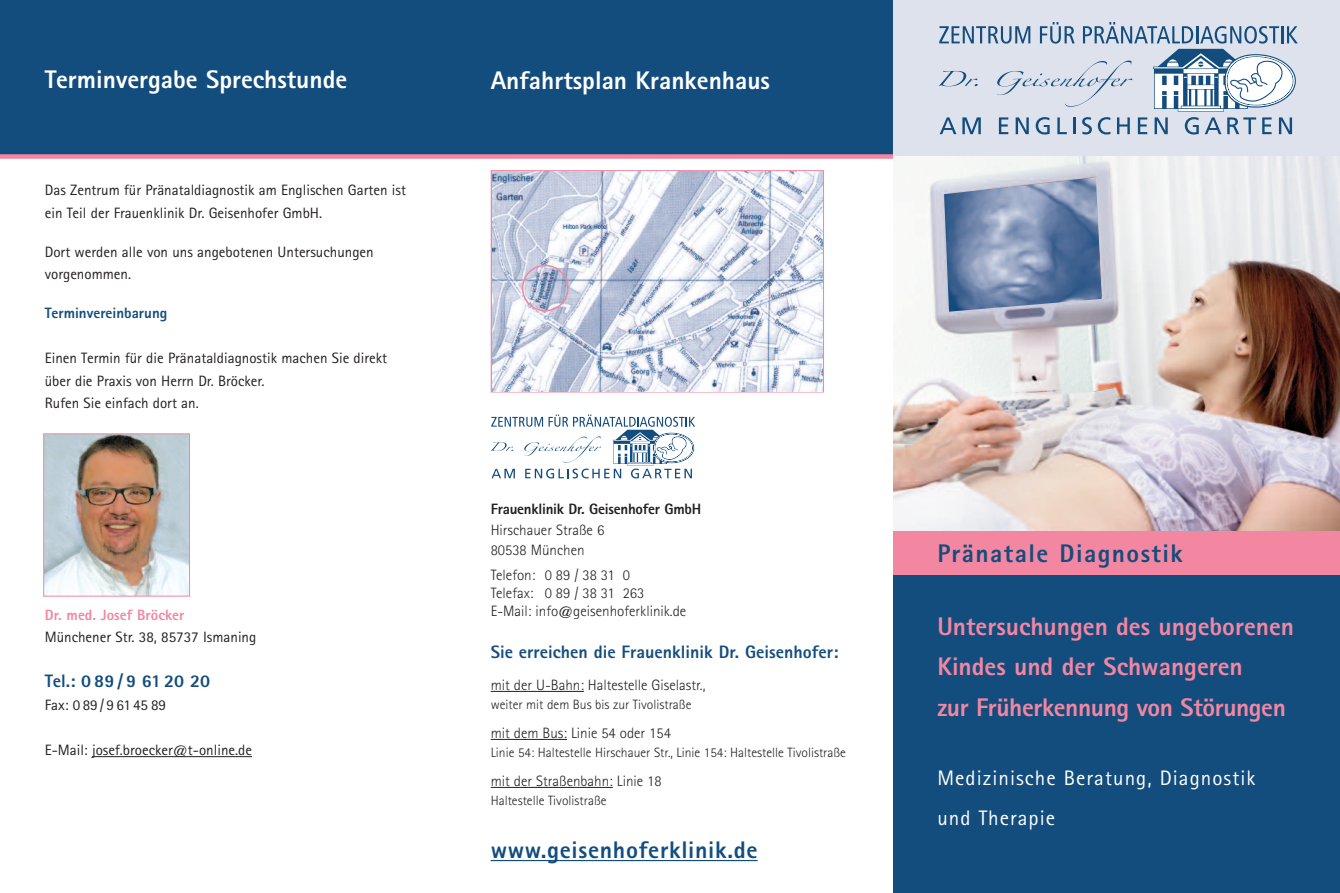
<style>
.page{position:relative;width:1340px;height:893px;background:#fff}
.page>*{position:absolute;margin:0;border:0;box-sizing:border-box;transform-origin:0 0}
.t1{font:800 25.5px/40.5px "Agfa Rotis Sans Serif";color:#f386a0}
.t2{font:800 25.5px "Agfa Rotis Sans Serif";color:#fff}
.t3{font:800 25.5px "Agfa Rotis Sans Serif";letter-spacing:.055em;color:#134d7e}
.t4{font:800 24px "Agfa Rotis Sans Serif";letter-spacing:.03em;color:#134d7e}
.t5{font:21px/40.5px "Agfa Rotis Sans Serif";letter-spacing:.05em;color:#fff}
.t6{font:800 18px "Agfa Rotis Sans Serif";color:#134d7e}
.t7{font:15px/22.5px "Agfa Rotis Sans Serif";color:#231f20}
.t8{font:300 15px/18px "Agfa Rotis Sans Serif";color:#231f20}
.t9{font:800 15px "Agfa Rotis Sans Serif";letter-spacing:-.015em;color:#231f20}
.t10{font:800 15px "Agfa Rotis Sans Serif";color:#f386a0}
.t11{font:800 15px "Agfa Rotis Sans Serif";color:#134d7e}
.t12{font:300 13.5px "Agfa Rotis Sans Serif";color:#231f20}
</style>
<div class="page">
<div style="left:0;top:0;width:893px;height:158px;background:#134d7e"></div>
<div style="left:0;top:154px;width:906px;height:5px;background:#f386a0"></div>
<hr style="left:490px;top:691px;width:94px;height:1px;background:#231f20">
<hr style="left:490px;top:739px;width:77px;height:1px;background:#231f20">
<hr style="left:490px;top:787px;width:123px;height:1px;background:#231f20">
<hr style="left:490px;top:860px;width:267px;height:1px;background:#134d7e">
<div style="left:490px;top:170px;width:334px;height:222px;border:2px solid #f386a0"></div>
<img style="left:492px;top:172px;width:330px;height:219px">
<svg style="left:522px;top:265px;width:46px;height:47px;background:#b7b8ce"></svg>
<svg style="left:491px;top:414px;width:204px;height:64px"></svg>
<img style="left:893px;top:156px;width:446px;height:376px">
<div style="left:893px;top:571px;width:446px;height:322px;background:#134d7e"></div>
<div style="left:893px;top:532px;width:446px;height:43px;background:#f386a0"></div>
<hr style="left:92px;top:756px;width:160px;height:1px;background:#231f20">
<img style="left:45px;top:435px;width:143px;height:159px">
<div style="left:43px;top:433px;width:147px;height:163px;border:1px solid #f386a0"></div>
<img style="left:944px;top:177px;width:157px;height:135px">
<div style="left:893px;top:0;width:446px;height:156px;background:#dee2ec"></div>
<svg style="left:938px;top:22px;width:359px;height:112px"></svg>
<h1 class="t2" style="left:45px;top:71px;width:304px">Terminvergabe Sprechstunde</h1>
<p class="t7" style="left:45px;top:180px;width:363px">Das Zentrum für Pränataldiagnostik am Englischen Garten ist ein Teil der Frauenklinik Dr. Geisenhofer GmbH.</p>
<p class="t7" style="left:45px;top:242px;width:330px">Dort werden alle von uns angebotenen Untersuchungen vorgenommen.</p>
<p class="t11" style="left:45px;top:308px;width:124px">Terminvereinbarung</p>
<p class="t7" style="left:45px;top:348px;width:344px">Einen Termin für die Pränataldiagnostik machen Sie direkt über die Praxis von Herrn Dr. Bröcker.<br>Rufen Sie einfach dort an.</p>
<p class="t10" style="left:45px;top:609px;width:141px">Dr. med. Josef Bröcker</p>
<p class="t7" style="left:45px;top:627px;width:213px">Münchener Str. 38, 85737 Ismaning</p>
<p class="t6" style="left:45px;top:675px;width:167px">Tel.: 0 89 / 9 61 20 20</p>
<p class="t7" style="left:45px;top:695px;width:123px">Fax: 089/96145 89</p>
<p class="t7" style="left:45px;top:740px;width:209px">E-Mail: josef.broecker@t-online.de</p>
<h1 class="t2" style="left:490px;top:72px;width:281px">Anfahrtsplan Krankenhaus</h1>
<p class="t9" style="left:490px;top:504px;width:212px">Frauenklinik Dr. Geisenhofer GmbH</p>
<p class="t8" style="left:490px;top:522px;width:115px;line-height:19.5px">Hirschauer Straße 6<br>80538 München</p>
<p class="t8" style="left:490px;top:567px;width:197px">Telefon: 0 89 / 38 31 0<br>Telefax: 0 89 / 38 31 263<br>E-Mail: info@geisenhoferklinik.de</p>
<p class="t6" style="left:490px;top:646px;width:349px">Sie erreichen die Frauenklinik Dr. Geisenhofer:</p>
<p class="t8" style="left:490px;top:677px;width:216px">mit der U-Bahn: Haltestelle Giselastr.,</p>
<p class="t12" style="left:490px;top:700px;width:202px">weiter mit dem Bus bis zur Tivolistraße</p>
<p class="t8" style="left:490px;top:725px;width:182px">mit dem Bus: Linie 54 oder 154</p>
<p class="t12" style="left:490px;top:748px;width:357px">Linie 54: Haltestelle Hirschauer Str., Linie 154: Haltestelle Tivolistraße</p>
<p class="t8" style="left:490px;top:773px;width:172px">mit der Straßenbahn: Linie 18</p>
<p class="t12" style="left:490px;top:796px;width:117px">Haltestelle Tivolistraße</p>
<h2 class="t4" style="left:490px;top:841px;width:268px">www.geisenhoferklinik.de</h2>
<h1 class="t3" style="left:937px;top:544px;width:247px">Pränatale Diagnostik</h1>
<h1 class="t1" style="left:937px;top:609px;width:358px">Untersuchungen des ungeborenen<br>Kindes und der Schwangeren<br>zur Früherkennung von Störungen</h1>
<h3 class="t5" style="left:937px;top:760px;width:320px">Medizinische Beratung, Diagnostik und Therapie</h3>
</div>
